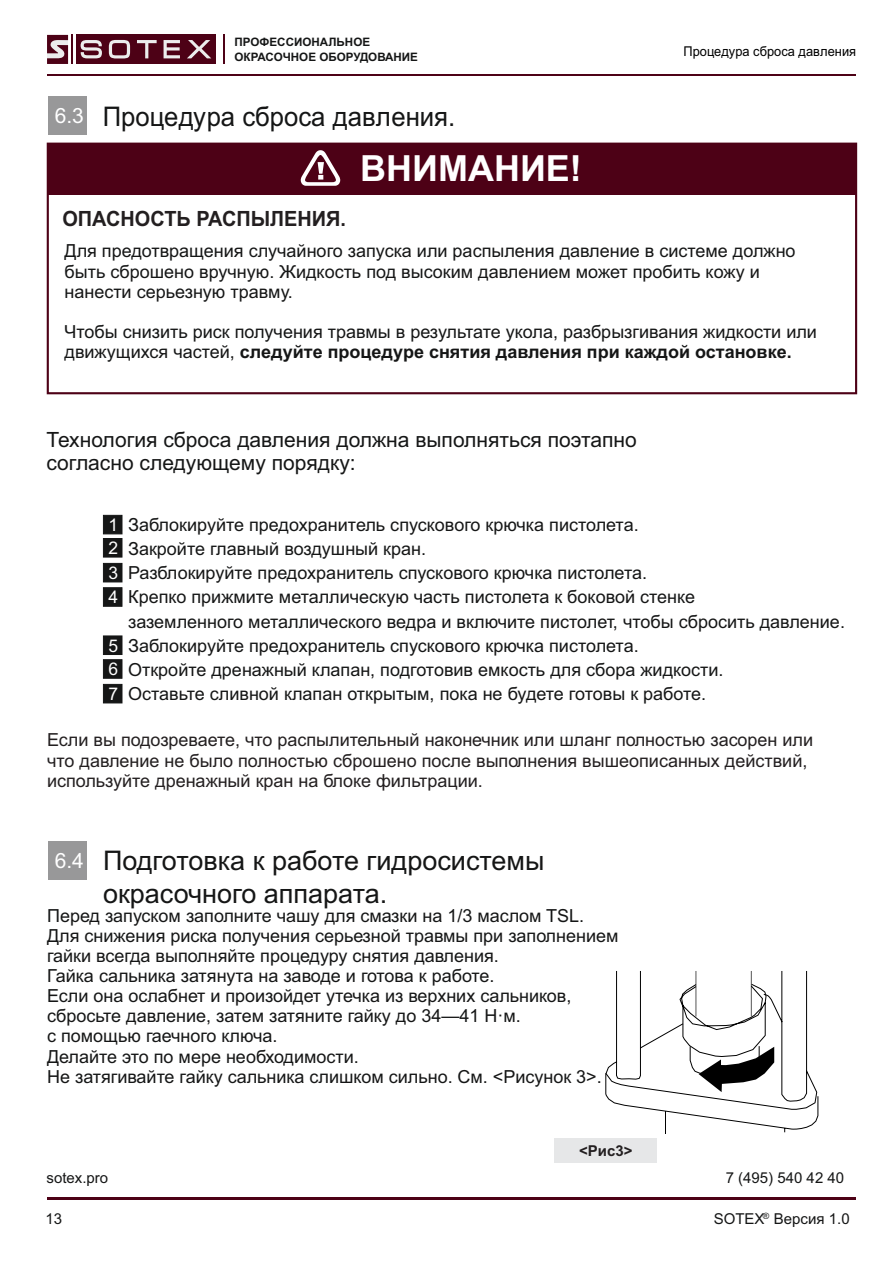
<style>
.page{position:relative;width:893px;height:1262px;background:#fff}
.page>*{position:absolute;margin:0;border:0;box-sizing:border-box;transform-origin:0 0}
.t1{font:700 36px "Arial";color:#fff}
.t2{font:27px/33.2px "Arial";color:#151616}
.t3{font:27px "Arial";color:#151616;scale:.95 1}
.t4{font:21px/23.4px "Arial";color:#151616}
.t5{font:700 21px "Arial";color:#231f20;scale:.95 1}
.t6{font:21px "Arial";color:#fff}
.t7{font:18px/20.1px "Arial";color:#151616}
.t8{font:18px/20.1px "Arial";color:#231f20}
.t9{font:17.4px/24.2px "Arial";color:#fff}
.t10{font:15px "Arial";color:#151616}
.t11{font:700 15px "Arial";color:#231f20}
.t12{font:13.5px "Arial";color:#000;scale:.95 1}
.t13{font:700 11.55px/15.5px "Arial";color:#151616}
.s1{font-weight:700}
</style>
<div class="page">
<div style="left:47px;top:143px;width:810px;height:251px;border:2px solid #4d0116"></div>
<div style="left:48px;top:144px;width:808px;height:50px;background:#4d0116"></div>
<svg style="left:301px;top:150px;width:39px;height:36px"></svg>
<div style="left:76px;top:35px;width:140px;height:29px;background:#4d0116"></div>
<svg style="left:109px;top:40px;width:21px;height:18px"></svg>
<svg style="left:187px;top:40px;width:24px;height:18px"></svg>
<svg style="left:163px;top:40px;width:17px;height:18px"></svg>
<svg style="left:137px;top:40px;width:20px;height:18px"></svg>
<svg style="left:81px;top:40px;width:21px;height:18px"></svg>
<svg style="left:47px;top:35px;width:21px;height:29px"></svg>
<hr style="left:71px;top:35px;width:2px;height:29px;background:#4d0116">
<svg style="left:224px;top:35px;width:1px;height:29px"></svg>
<hr style="left:47px;top:74px;width:808px;height:2px;background:#4d0116">
<hr style="left:47px;top:1197px;width:808px;height:2px;background:#4d0116">
<svg style="left:605px;top:971px;width:213px;height:162px"></svg>
<div style="left:103px;top:515px;width:19px;height:19px;background:#151616;border:1px solid #151616"></div>
<div style="left:103px;top:538px;width:19px;height:19px;background:#151616"></div>
<div style="left:103px;top:563px;width:19px;height:19px;background:#151616"></div>
<div style="left:103px;top:587px;width:19px;height:19px;background:#151616;border:1px solid #151616"></div>
<div style="left:103px;top:635px;width:19px;height:20px;background:#151616;border:1px solid #151616"></div>
<div style="left:103px;top:659px;width:19px;height:19px;background:#151616;border:1px solid #151616"></div>
<div style="left:103px;top:684px;width:19px;height:19px;background:#151616"></div>
<div style="left:49px;top:96px;width:38px;height:38px;background:#989899"></div>
<div style="left:49px;top:841px;width:38px;height:38px;background:#989899"></div>
<div style="left:554px;top:1138px;width:103px;height:24px;background:#e6e7e8"></div>
<p class="t6" style="left:55px;top:108px;width:31px">6.3</p>
<p class="t13" style="left:234px;top:35px;width:185px">ПРОФЕССИОНАЛЬНОЕ<br>ОКРАСОЧНОЕ ОБОРУДОВАНИЕ</p>
<h2 class="t3" style="left:103px;top:106px;width:372px">Процедура сброса давления.</h2>
<h1 class="t1" style="left:360px;top:155px;width:223px">ВНИМАНИЕ!</h1>
<p class="t12" style="left:683px;top:46px;width:183px">Процедура сброса давления</p>
<p class="t5" style="left:62px;top:211px;width:300px">ОПАСНОСТЬ РАСПЫЛЕНИЯ.</p>
<p class="t7" style="left:64px;top:243px;width:732px">Для предотвращения случайного запуска или распыления давление в системе должно быть сброшено вручную. Жидкость под высоким давлением может пробить кожу и нанести серьезную травму.</p>
<p class="t7" style="left:64px;top:323px;width:754px">Чтобы снизить риск получения травмы в результате укола, разбрызгивания жидкости или движущихся частей, <span class="s1">следуйте процедуре снятия давления при каждой остановке.</span></p>
<p class="t4" style="left:46px;top:429px;width:592px">Технология сброса давления должна выполняться поэтапно согласно следующему порядку:</p>
<p class="t7" style="left:108px;top:516px;width:532px">1. Заблокируйте предохранитель спускового крючка пистолета.</p>
<p class="t7" style="left:108px;top:540px;width:319px">2. Закройте главный воздушный кран.</p>
<p class="t7" style="left:108px;top:564px;width:540px">3. Разблокируйте предохранитель спускового крючка пистолета.</p>
<p class="t7" style="left:128px;top:586px;width:718px;line-height:24.2px;text-indent:-20px">4. Крепко прижмите металлическую часть пистолета к боковой стенке<br>заземленного металлического ведра и включите пистолет, чтобы сбросить давление.</p>
<p class="t7" style="left:108px;top:637px;width:532px">5. Заблокируйте предохранитель спускового крючка пистолета.</p>
<p class="t7" style="left:108px;top:661px;width:617px">6. Откройте дренажный клапан, подготовив емкость для сбора жидкости.</p>
<p class="t7" style="left:108px;top:685px;width:599px">7. Оставьте сливной клапан открытым, пока не будете готовы к работе.</p>
<p class="t8" style="left:47px;top:731px;width:767px">Если вы подозреваете, что распылительный наконечник или шланг полностью засорен или что давление не было полностью сброшено после выполнения вышеописанных действий, используйте дренажный кран на блоке фильтрации.</p>
<p class="t9" style="left:108px;top:515px;width:11px;line-height:23.1px">1<br>2</p>
<p class="t9" style="left:108px;top:562px;width:11px">3<br>4</p>
<p class="t9" style="left:108px;top:635px;width:11px;text-align:justify">5<br>6<br>7</p>
<h2 class="t2" style="left:103px;top:846px;width:443px">Подготовка к работе гидросистемы окрасочного аппарата.</h2>
<p class="t6" style="left:55px;top:852px;width:31px">6.4</p>
<p class="t7" style="left:47px;top:907px;width:573px">Перед запуском заполните чашу для смазки на 1/3 маслом TSL.<br>Для снижения риска получения серьезной травмы при заполнением гайки всегда выполняйте процедуру снятия давления.<br>Гайка сальника затянута на заводе и готова к работе.<br>Если она ослабнет и произойдет утечка из верхних сальников, сбросьте давление, затем затяните гайку до 34—41 Н·м.<br>с помощью гаечного ключа.<br>Делайте это по мере необходимости.<br>Не затягивайте гайку сальника слишком сильно. См. &lt;Рисунок 3&gt;.</p>
<p class="t11" style="left:579px;top:1145px;width:55px">&lt;Рис3&gt;</p>
<p class="t10" style="left:47px;top:1171px;width:63px">sotex.pro</p>
<p class="t10" style="left:725px;top:1172px;width:120px">7 (495) 540 42 40</p>
<p class="t10" style="left:45px;top:1213px;width:18px">13</p>
<p class="t10" style="left:713px;top:1212px;width:137px">SOTEX<sup>®</sup> Версия 1.0</p>
</div>
